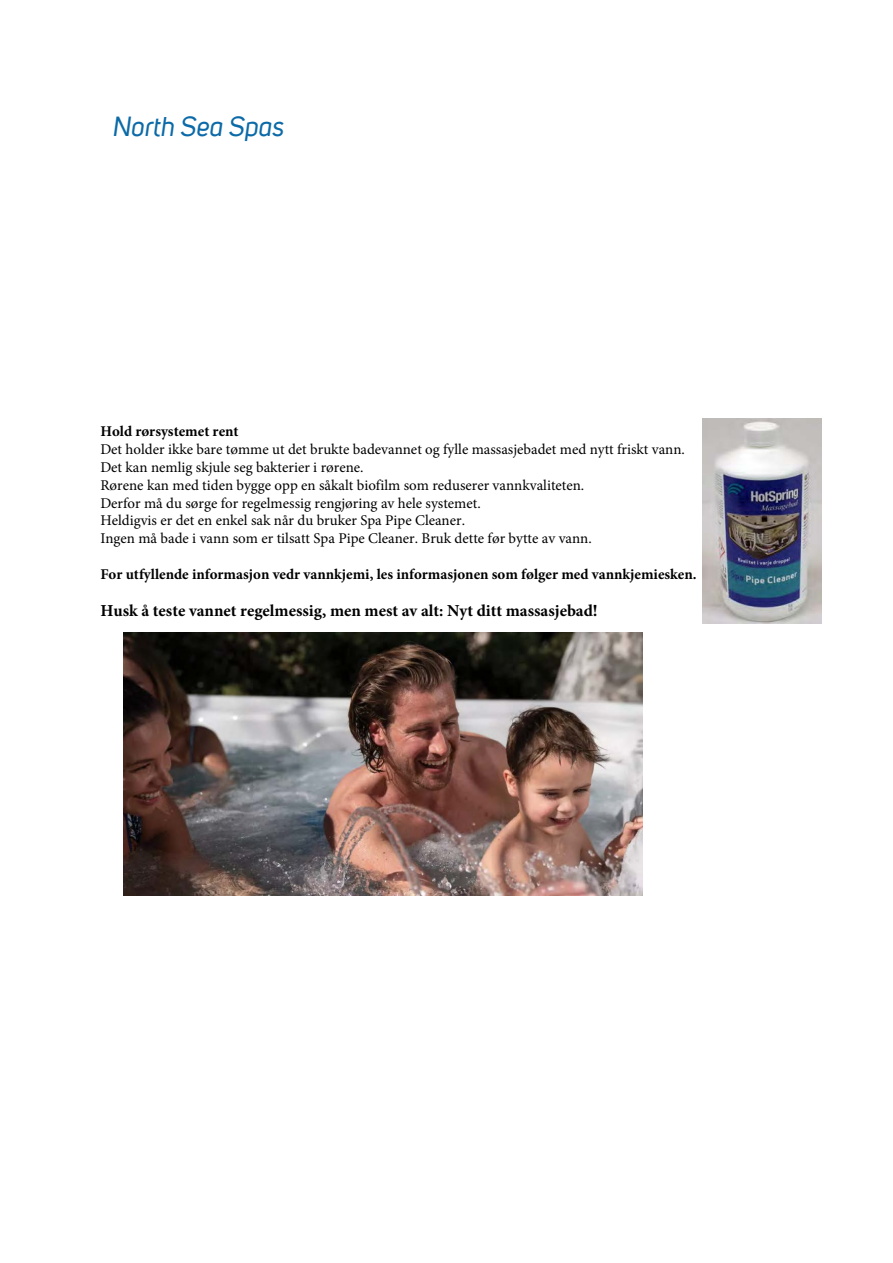
<style>
.page{position:relative;width:893px;height:1263px;background:#fff}
.page>*{position:absolute;margin:0;border:0;box-sizing:border-box;transform-origin:0 0}
.t1{font:italic 27px "Uni Sans";color:#0b6aa7}
.t2{font:700 16.8px "Minion Pro";color:#000}
.t3{font:14.85px/17.9px "Minion Pro";color:#000}
.t4{font:700 14.85px "Minion Pro";color:#000}
.s1{font-weight:700}
</style>
<div class="page">
<img style="left:702px;top:418px;width:119px;height:206px">
<img style="left:123px;top:632px;width:519px;height:263px">
<h1 class="t1" style="left:113px;top:110px;width:173px">North Sea Spas</h1>
<p class="t3" style="left:100px;top:422px;width:586px"><span class="s1">Hold rørsystemet rent<br></span>Det holder ikke bare tømme ut det brukte badevannet og fylle massasjebadet med nytt friskt vann.<br>Det kan nemlig skjule seg bakterier i rørene.<br>Rørene kan med tiden bygge opp en såkalt biofilm som reduserer vannkvaliteten.<br>Derfor må du sørge for regelmessig rengjøring av hele systemet.<br>Heldigvis er det en enkel sak når du bruker Spa Pipe Cleaner.<br>Ingen må bade i vann som er tilsatt Spa Pipe Cleaner. Bruk dette før bytte av vann.</p>
<p class="t4" style="left:100px;top:564px;width:598px">For utfyllende informasjon vedr vannkjemi, les informasjonen som følger med vannkjemiesken.</p>
<p class="t2" style="left:100px;top:599px;width:499px">Husk å teste vannet regelmessig, men mest av alt: Nyt ditt massasjebad!</p>
</div>
